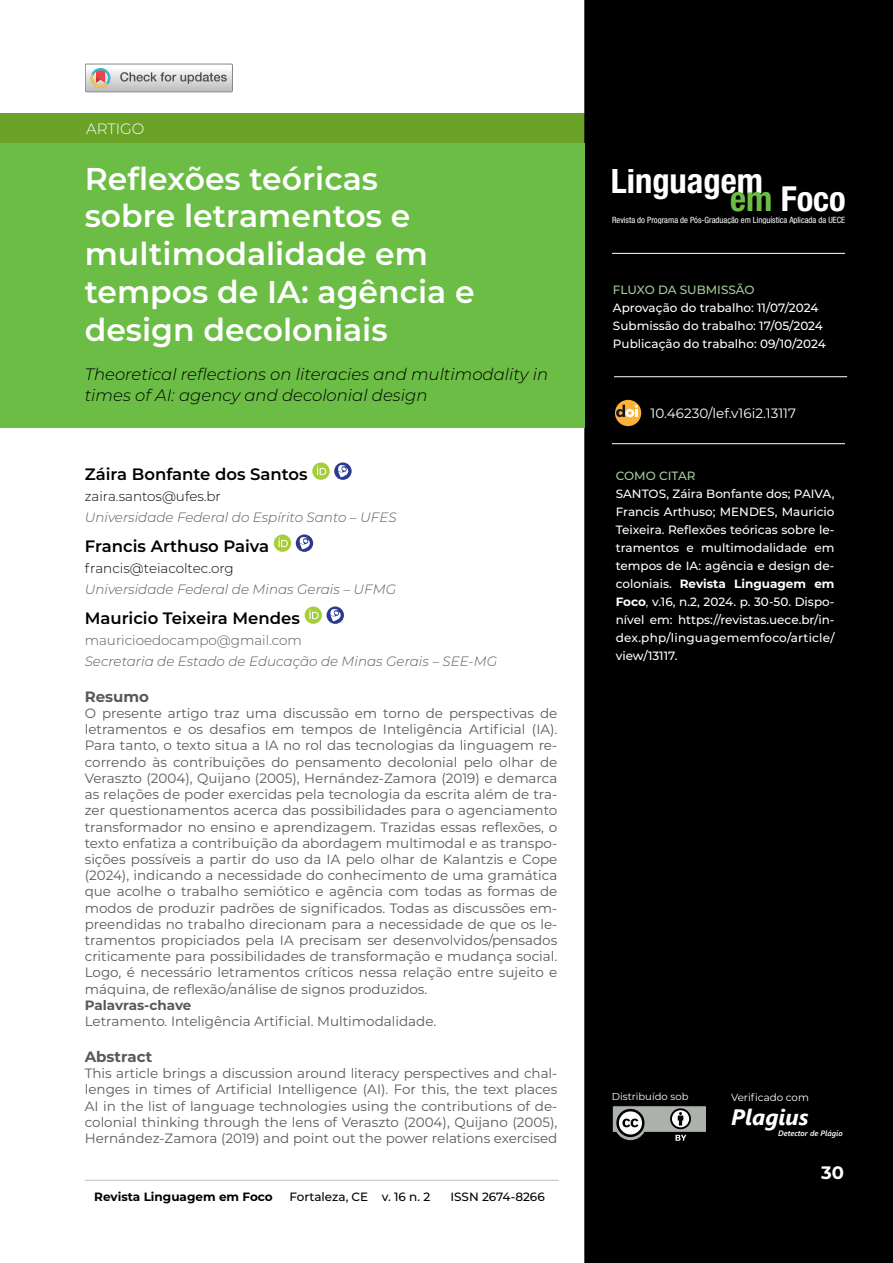
<style>
.page{position:relative;width:893px;height:1263px;background:#fff}
.page>*{position:absolute;margin:0;border:0;box-sizing:border-box;transform-origin:0 0}
.t1{font:700 condensed 34.5px "Helvetica Neue LT Std";color:#fff}
.t2{font:600 31.5px/37.8px "Montserrat";color:#fff}
.t3{font:italic 700 22.2px "Segoe UI";color:#fff}
.t4{font:700 18px "Montserrat";color:#fff}
.t5{font:italic 300 16.5px/21.6px "Montserrat";color:#000}
.t6{font:600 16.5px "Montserrat";color:#000}
.t7{font:700 15px "Montserrat";color:#58595b}
.t8{font:300 15px "Montserrat";color:#fff}
.t9{font:13.5px/16.2px "Montserrat";color:#58595b;text-align:justify}
.t10{font:italic 300 13.5px "Montserrat";color:#58595b}
.t11{font:300 13.5px "Montserrat";color:#000}
.t12{font:300 13.5px "Montserrat";color:#58595b}
.t13{font:13.5px "Montserrat";color:#fff}
.t14{font:700 13.5px "Montserrat";letter-spacing:-.005em;color:#58595b}
.t15{font:500 12px/18px "Montserrat";color:#fff}
.t16{font:500 12px "Montserrat";color:#000}
.t17{font:500 12px "Montserrat";color:#a4ce9a}
.t18{font:700 12px "Montserrat";color:#000}
.t19{font:10.35px "Montserrat";color:#fff}
.t20{font:10.05px "Montserrat";color:#fff}
.t21{font:condensed 8.7px "Helvetica Neue LT Std";color:#fff}
.t22{font:italic 600 7.8px "Segoe UI";color:#fff}
.s1{color:#6cbe45}
.s2{font-weight:700}
.s3{font-weight:400}
</style>
<div class="page">
<div style="left:0;top:113px;width:584px;height:30px;background:#6ba329"></div>
<div style="left:585px;top:1px;width:307px;height:1261px;background:#000"></div>
<div style="left:584px;top:0;width:309px;height:1263px;border:2px solid #000"></div>
<hr style="left:612px;top:253px;width:233px;height:1px;background:#fff">
<hr style="left:85px;top:1180px;width:197px;height:1px;background:#bcbec0">
<hr style="left:282px;top:1180px;width:94px;height:1px;background:#bcbec0">
<hr style="left:376px;top:1180px;width:61px;height:1px;background:#bcbec0">
<hr style="left:437px;top:1180px;width:122px;height:1px;background:#bcbec0">
<svg style="left:85px;top:64px;width:147px;height:28px"></svg>
<svg style="left:612px;top:1105px;width:94px;height:36px"></svg>
<div style="left:0;top:143px;width:584px;height:285px;background:#6bbd45"></div>
<svg style="left:312px;top:462px;width:18px;height:18px"></svg>
<svg style="left:317px;top:466px;width:9px;height:9px"></svg>
<svg style="left:334px;top:462px;width:18px;height:18px"></svg>
<svg style="left:338px;top:465px;width:10px;height:12px"></svg>
<svg style="left:274px;top:534px;width:17px;height:18px"></svg>
<svg style="left:278px;top:538px;width:10px;height:9px"></svg>
<svg style="left:296px;top:534px;width:17px;height:18px"></svg>
<svg style="left:300px;top:537px;width:10px;height:12px"></svg>
<svg style="left:305px;top:606px;width:17px;height:18px"></svg>
<svg style="left:309px;top:610px;width:10px;height:9px"></svg>
<div style="left:327px;top:606px;width:17px;height:18px;background:#2b3990;border-radius:50%"></div>
<svg style="left:330px;top:609px;width:11px;height:12px"></svg>
<hr style="left:614px;top:376px;width:233px;height:1px;background:#fff">
<hr style="left:612px;top:443px;width:233px;height:1px;background:#fff">
<div style="left:615px;top:400px;width:26px;height:26px;background:#fcb238;border-radius:50%"></div>
<svg style="left:616px;top:405px;width:22px;height:12px"></svg>
<p class="t8" style="left:86px;top:118px;width:60px">ARTIGO</p>
<h2 class="t2" style="left:85px;top:158px;width:391px">Reflexões teóricas sobre letramentos e multimodalidade em tempos de IA: agência e design decoloniais</h2>
<p class="t5" style="left:85px;top:362px;width:465px">Theoretical reflections on literacies and multimodality in times of AI: agency and decolonial design</p>
<p class="t6" style="left:85px;top:462px;width:224px">Záira Bonfante dos Santos</p>
<p class="t11" style="left:85px;top:487px;width:138px">zaira.santos@ufes.br</p>
<p class="t10" style="left:85px;top:508px;width:313px">Universidade Federal do Espírito Santo – UFES</p>
<p class="t6" style="left:85px;top:534px;width:186px">Francis Arthuso Paiva</p>
<p class="t11" style="left:85px;top:559px;width:151px">francis@teiacoltec.org</p>
<p class="t10" style="left:85px;top:580px;width:313px">Universidade Federal de Minas Gerais – UFMG</p>
<p class="t6" style="left:85px;top:606px;width:217px">Mauricio Teixeira Mendes</p>
<p class="t12" style="left:85px;top:631px;width:219px">mauricioedocampo@gmail.com</p>
<p class="t10" style="left:85px;top:652px;width:414px">Secretaria de Estado de Educação de Minas Gerais – SEE-MG</p>
<p class="t7" style="left:85px;top:686px;width:66px">Resumo</p>
<p class="t9" style="left:85px;top:705px;width:474px">O presente artigo traz uma discussão em torno de perspectivas de letramentos e os desafios em tempos de Inteligência Artificial (IA).<br>Para tanto, o texto situa a IA no rol das tecnologias da linguagem re&shy;correndo às contribuições do pensamento decolonial pelo olhar de Veraszto (2004), Quijano (2005), Hernández-Zamora (2019) e demarca as relações de poder exercidas pela tecnologia da escrita além de tra&shy;zer questionamentos acerca das possibilidades para o agenciamento transformador no ensino e aprendizagem. Trazidas essas reflexões, o texto enfatiza a contribuição da abordagem multimodal e as transpo&shy;sições possíveis a partir do uso da IA pelo olhar de Kalantzis e Cope (2024), indicando a necessidade do conhecimento de uma gramática que acolhe o trabalho semiótico e agência com todas as formas de modos de produzir padrões de significados. Todas as discussões em&shy;preendidas no trabalho direcionam para a necessidade de que os le&shy;tramentos propiciados pela IA precisam ser desenvolvidos/pensados criticamente para possibilidades de transformação e mudança social.<br>Logo, é necessário letramentos críticos nessa relação entre sujeito e máquina, de reflexão/análise de signos produzidos.</p>
<p class="t14" style="left:85px;top:995px;width:108px">Palavras-chave</p>
<p class="t9" style="left:85px;top:1012px;width:353px">Letramento. Inteligência Artificial. Multimodalidade.</p>
<p class="t7" style="left:85px;top:1046px;width:69px">Abstract</p>
<p class="t9" style="left:85px;top:1065px;width:474px">This article brings a discussion around literacy perspectives and chal&shy;lenges in times of Artificial Intelligence (AI). For this, the text places AI in the list of language technologies using the contributions of de&shy;colonial thinking through the lens of Veraszto (2004), Quijano (2005), Hernández-Zamora (2019) and point out the power relations exercised</p>
<p class="t18" style="left:94px;top:1188px;width:180px">Revista Linguagem em Foco</p>
<p class="t16" style="left:289px;top:1188px;width:142px">Fortaleza, CE v. 16 n. 2</p>
<p class="t16" style="left:450px;top:1188px;width:96px">ISSN 2674-8266</p>
<h1 class="t1" style="left:611px;top:160px;width:154px">Linguagem</h1>
<h1 class="t1" style="left:730px;top:178px;width:117px"><span class="s1">em</span> Foco</h1>
<p class="t21" style="left:612px;top:215px;width:235px">Revista do Programa de Pós-Graduação em Linguística Aplicada da UECE</p>
<p class="t17" style="left:613px;top:281px;width:143px">FLUXO DA SUBMISSÃO</p>
<p class="t15" style="left:613px;top:298px;width:214px">Aprovação do trabalho: 11/07/2024<br>Submissão do trabalho: 17/05/2024<br>Publicação do trabalho: 09/10/2024</p>
<p class="t13" style="left:651px;top:404px;width:147px">10.46230/lef.v16i2.13117</p>
<p class="t17" style="left:616px;top:468px;width:81px">COMO CITAR</p>
<p class="t15" style="left:616px;top:485px;width:220px;text-align:justify">SANTOS, Záira Bonfante dos; PAIVA, Francis Arthuso; MENDES, Mauricio Teixeira. Reflexões teóricas sobre le&shy;tramentos e multimodalidade em tempos de IA: agência e design de&shy;coloniais. <span class="s2">Revista Linguagem em Foco</span><span class="s3">,</span> v.16, n.2, 2024. p. 30-50. Dispo&shy;nível em: https://revistas.uece.br/in&shy;dex.php/linguagememfoco/article/ view/13117.</p>
<p class="t20" style="left:612px;top:1090px;width:78px">Distribuído sob</p>
<p class="t19" style="left:731px;top:1090px;width:79px">Verificado com</p>
<h3 class="t3" style="left:731px;top:1096px;width:79px">Plagius</h3>
<p class="t22" style="left:778px;top:1126px;width:66px">Detector de Plágio</p>
<h3 class="t4" style="left:821px;top:1159px;width:24px">30</h3>
</div>
